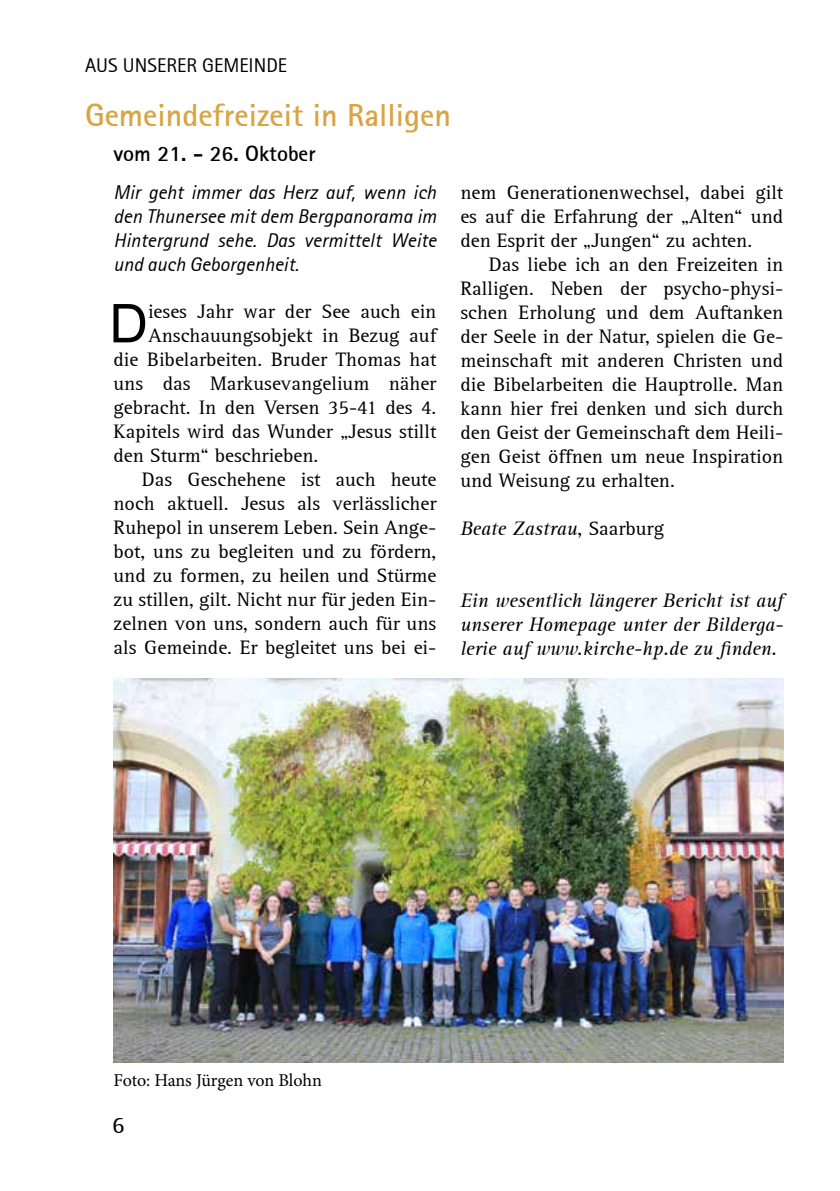
<style>
.page{position:relative;width:840px;height:1191px;background:#fff}
.page>*{position:absolute;margin:0;border:0;box-sizing:border-box;transform-origin:0 0}
.t1{font:53.6px "Arial";color:#000}
.t2{font:700 32px "Rotis Sans Serif";color:#d9a443}
.t3{font:24px "Rotis Serif";color:#000}
.t4{font:700 22px "Rotis Sans Serif";color:#000}
.t5{font:20px/24px "Rotis Serif";color:#000;text-align:justify}
.t6{font:italic 20px/24px "Rotis Serif";color:#000;text-align:justify}
.t7{font:italic 20px/24px "Rotis Sans Serif";color:#000;text-align:justify}
.t8{font:20px "Rotis Sans Serif";color:#000}
.t9{font:18px "Minion Pro";letter-spacing:-.01em;color:#000}
.s1{font-style:normal}
</style>
<div class="page">
<img style="left:113px;top:678px;width:669px;height:384px">
<p class="t8" style="left:85px;top:53px;width:203px">AUS UNSERER GEMEINDE</p>
<h2 class="t2" style="left:85px;top:95px;width:367px">Gemeindefreizeit in Ralligen</h2>
<p class="t4" style="left:113px;top:140px;width:204px">vom 21. - 26. Oktober</p>
<p class="t7" style="left:113px;top:180px;width:324px">Mir geht immer das Herz auf, wenn ich den Thunersee mit dem Bergpanorama im Hintergrund sehe. Das vermittelt Weite und auch Geborgenheit.</p>
<h1 class="t1" style="left:109px;top:286px;width:40px">D</h1>
<p class="t5" style="left:148px;top:300px;width:289px">ieses Jahr war der See auch ein</p>
<p class="t5" style="left:148px;top:324px;width:289px">Anschauungsobjekt in Bezug auf</p>
<p class="t5" style="left:113px;top:348px;width:324px">die Bibelarbeiten. Bruder Thomas hat</p>
<p class="t5" style="left:113px;top:372px;width:324px">uns das Markusevangelium näher</p>
<p class="t5" style="left:113px;top:396px;width:324px">gebracht. In den Versen 35-41 des 4.</p>
<p class="t5" style="left:113px;top:420px;width:324px">Kapitels wird das Wunder „Jesus stillt</p>
<p class="t5" style="left:113px;top:444px;width:206px">den Sturm“ beschrieben.</p>
<p class="t5" style="left:142px;top:468px;width:296px">Das Geschehene ist auch heute</p>
<p class="t5" style="left:113px;top:492px;width:324px">noch aktuell. Jesus als verlässlicher</p>
<p class="t5" style="left:113px;top:516px;width:324px">Ruhepol in unserem Leben. Sein Ange-</p>
<p class="t5" style="left:113px;top:540px;width:324px">bot, uns zu begleiten und zu fördern,</p>
<p class="t5" style="left:113px;top:564px;width:324px">und zu formen, zu heilen und Stürme</p>
<p class="t5" style="left:113px;top:588px;width:324px">zu stillen, gilt. Nicht nur für jeden Ein-</p>
<p class="t5" style="left:113px;top:612px;width:324px">zelnen von uns, sondern auch für uns</p>
<p class="t5" style="left:113px;top:636px;width:324px">als Gemeinde. Er begleitet uns bei ei-</p>
<p class="t5" style="left:460px;top:181px;width:324px">nem Generationenwechsel, dabei gilt es auf die Erfahrung der „Alten“ und den Esprit der „Jungen“ zu achten.</p>
<p class="t5" style="left:460px;top:253px;width:324px;text-indent:28px">Das liebe ich an den Freizeiten in Ralligen. Neben der psycho-physi&shy;schen Erholung und dem Auftanken der Seele in der Natur, spielen die Ge&shy;meinschaft mit anderen Christen und die Bibelarbeiten die Hauptrolle. Man kann hier frei denken und sich durch den Geist der Gemeinschaft dem Heili&shy;gen Geist öffnen um neue Inspiration und Weisung zu erhalten.</p>
<p class="t6" style="left:460px;top:517px;width:205px">Beate Zastrau<span class="s1">, Saarburg</span></p>
<p class="t6" style="left:460px;top:589px;width:324px">Ein wesentlich längerer Bericht ist auf unserer Homepage unter der Bilderga&shy;lerie auf www.kirche-hp.de zu finden.</p>
<p class="t9" style="left:113px;top:1068px;width:210px">Foto: Hans Jürgen von Blohn</p>
<p class="t3" style="left:112px;top:1110px;width:14px">6</p>
</div>
